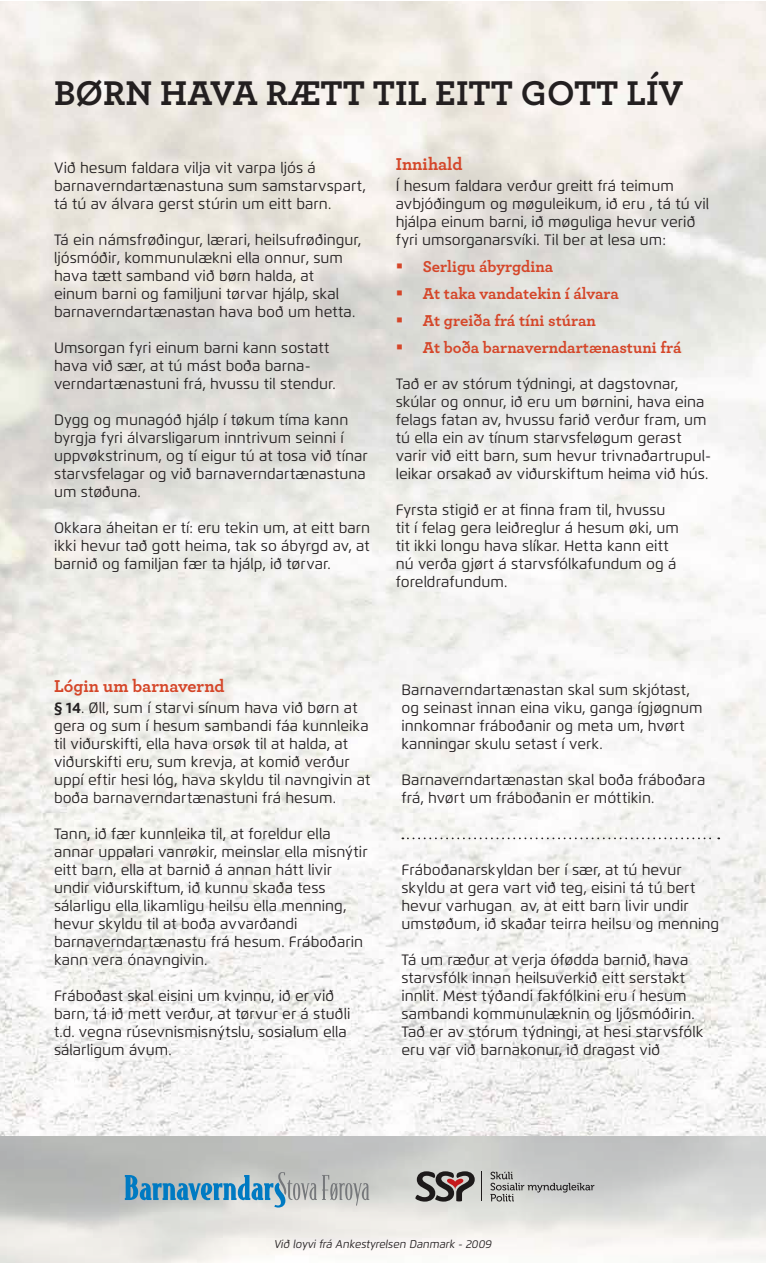
<style>
.page{position:relative;width:766px;height:1263px;background:#fff}
.page>*{position:absolute;margin:0;border:0;box-sizing:border-box;transform-origin:0 0}
.t1{font:700 36px "Archer";color:#231f20}
.t2{font:700 18px "Archer";color:#d54629}
.t3{font:700 16.5px/27px "Archer";color:#d54629}
.t4{font:15px/18px "Flexo";color:#231f20}
.t5{font:italic 11.25px "Flexo";letter-spacing:-.005em;color:#231f20}
.s1{font-weight:700}
</style>
<div class="page">
<img style="left:0;top:1px;width:765px;height:1135px">
<img style="left:0;top:1136px;width:765px;height:127px">
<svg style="left:402px;top:837px;width:317px;height:2px"></svg>
<svg style="left:401px;top:1160px;width:211px;height:53px;background:#d1d2cf"></svg>
<svg style="left:490px;top:1172px;width:104px;height:29px;background:#b6b7b6"></svg>
<svg style="left:415px;top:1171px;width:59px;height:30px;background:#7d7573"></svg>
<hr style="left:480px;top:1171px;width:1px;height:30px;background:#231f20">
<svg style="left:125px;top:1172px;width:244px;height:35px;background:#99b4c1"></svg>
<svg style="left:397px;top:264px;width:5px;height:5px"></svg>
<svg style="left:397px;top:291px;width:5px;height:5px"></svg>
<svg style="left:397px;top:318px;width:5px;height:5px"></svg>
<svg style="left:397px;top:345px;width:5px;height:5px"></svg>
<h1 class="t1" style="left:54px;top:65px;width:630px">BØRN HAVA RÆTT TIL EITT GOTT LÍV</h1>
<p class="t4" style="left:54px;top:159px;width:313px">Við hesum faldara vilja vit varpa ljós á barnaverndartænastuna sum samstarvspart, tá tú av álvara gerst stúrin um eitt barn.</p>
<p class="t4" style="left:54px;top:231px;width:309px">Tá ein námsfrøðingur, lærari, heilsufrøðingur, ljósmóðir, kommunulækni ella onnur, sum hava tætt samband við børn halda, at einum barni og familjuni tørvar hjálp, skal barnaverndartænastan hava boð um hetta.</p>
<p class="t4" style="left:54px;top:339px;width:283px">Umsorgan fyri einum barni kann sostatt hava við sær, at tú mást boða barna&shy;verndartænastuni frá, hvussu til stendur.</p>
<p class="t4" style="left:54px;top:411px;width:315px">Dygg og munagóð hjálp í tøkum tíma kann byrgja fyri álvarsligarum inntrivum seinni í uppvøkstrinum, og tí eigur tú at tosa við tínar starvsfelagar og við barnaverndartænastuna um støðuna.</p>
<p class="t4" style="left:54px;top:519px;width:317px;text-align:justify">Okkara áheitan er tí: eru tekin um, at eitt barn ikki hevur tað gott heima, tak so ábyrgd av, at barnið og familjan fær ta hjálp, ið tørvar.</p>
<p class="t2" style="left:395px;top:150px;width:68px">Innihald</p>
<p class="t4" style="left:395px;top:177px;width:315px">Í hesum faldara verður greitt frá teimum avbjóðingum og møguleikum, ið eru , tá tú vil hjálpa einum barni, ið møguliga hevur verið fyri umsorganarsvíki. Til ber at lesa um:</p>
<p class="t3" style="left:422px;top:252px;width:260px">Serligu ábyrgdina<br>At taka vandatekin í álvara<br>At greiða frá tíni stúran<br>At boða barnaverndartænastuni frá</p>
<p class="t4" style="left:395px;top:375px;width:317px">Tað er av stórum týdningi, at dagstovnar, skúlar og onnur, ið eru um børnini, hava eina felags fatan av, hvussu farið verður fram, um tú ella ein av tínum starvsfeløgum gerast varir við eitt barn, sum hevur trivnaðartrupul&shy;leikar orsakað av viðurskiftum heima við hús.</p>
<p class="t4" style="left:395px;top:501px;width:285px">Fyrsta stigið er at finna fram til, hvussu tit í felag gera leiðreglur á hesum øki, um tit ikki longu hava slíkar. Hetta kann eitt nú verða gjørt á starvsfólkafundum og á foreldrafundum.</p>
<p class="t2" style="left:54px;top:672px;width:172px">Lógin um barnavernd</p>
<p class="t4" style="left:54px;top:699px;width:318px"><span class="s1">§ 14</span>. Øll, sum í starvi sínum hava við børn at gera og sum í hesum sambandi fáa kunnleika til viðurskifti, ella hava orsøk til at halda, at viðurskifti eru, sum krevja, at komið verður uppí eftir hesi lóg, hava skyldu til navngivin at boða barnaverndartænastuni frá hesum.</p>
<p class="t4" style="left:54px;top:825px;width:315px">Tann, ið fær kunnleika til, at foreldur ella annar uppalari vanrøkir, meinslar ella misnýtir eitt barn, ella at barnið á annan hátt livir undir viðurskiftum, ið kunnu skaða tess sálarligu ella likamligu heilsu ella menning, hevur skyldu til at boða avvarðandi barnaverndartænastu frá hesum. Fráboðarin kann vera ónavngivin.</p>
<p class="t4" style="left:54px;top:987px;width:298px">Fráboðast skal eisini um kvinnu, ið er við barn, tá ið mett verður, at tørvur er á stuðli t.d. vegna rúsevnismisnýtslu, sosialum ella sálarligum ávum.</p>
<p class="t4" style="left:401px;top:681px;width:302px">Barnaverndartænastan skal sum skjótast, og seinast innan eina viku, ganga ígjøgnum innkomnar fráboðanir og meta um, hvørt kanningar skulu setast í verk.</p>
<p class="t4" style="left:401px;top:771px;width:305px">Barnaverndartænastan skal boða fráboðara frá, hvørt um fráboðanin er móttikin.</p>
<p class="t4" style="left:401px;top:861px;width:319px">Fráboðanarskyldan ber í sær, at tú hevur skyldu at gera vart við teg, eisini tá tú bert hevur varhugan av, at eitt barn livir undir umstøðum, ið skaðar teirra heilsu og menning</p>
<p class="t4" style="left:401px;top:951px;width:303px">Tá um ræður at verja ófødda barnið, hava starvsfólk innan heilsuverkið eitt serstakt innlit. Mest týðandi fakfólkini eru í hesum sambandi kommunulæknin og ljósmóðirin.<br>Tað er av stórum týdningi, at hesi starvsfólk eru var við barnakonur, ið dragast við</p>
<p class="t5" style="left:274px;top:1237px;width:219px">Við loyvi frá Ankestyrelsen Danmark - 2009</p>
</div>
